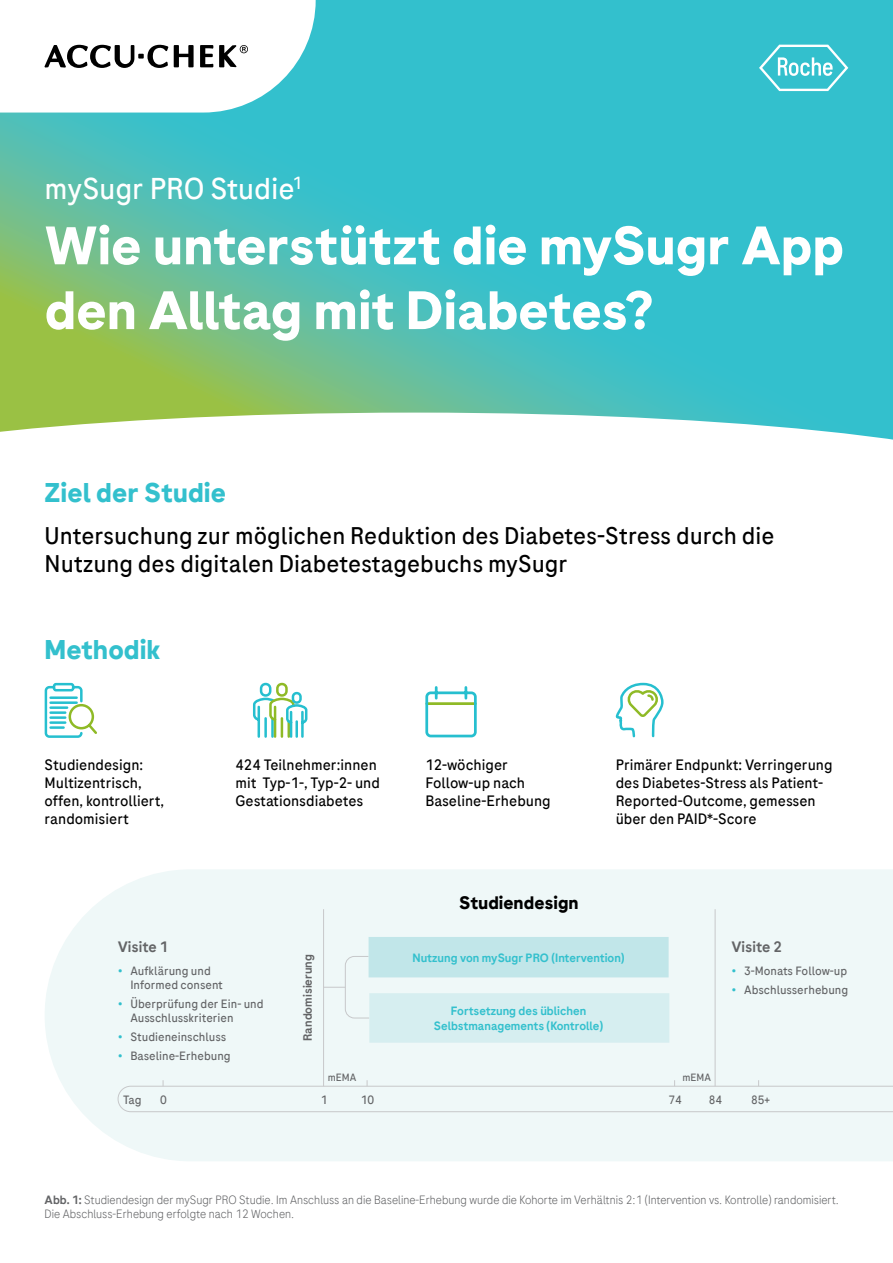
<style>
.page{position:relative;width:893px;height:1263px;background:#fff}
.page>*{position:absolute;margin:0;border:0;box-sizing:border-box;transform-origin:0 0}
.t1{font:700 54px/64.8px "Roche Sans";letter-spacing:-.005em;color:#fff}
.t2{font:30px "Roche Sans";letter-spacing:-.005em;color:#fff}
.t3{font:700 27px "Roche Sans";color:#33c0cd}
.t4{font:24px/28.8px "Roche Sans";color:#000}
.t5{font:700 18px "Roche Sans";color:#000}
.t6{font:15px/18px "Roche Sans";color:#000}
.t7{font:500 15px "Roche Sans";color:#636466}
.t8{font:300 12px/14.4px "Roche Sans";color:#636466}
.t9{font:12px/14.4px "Roche Sans";color:#636466}
.t10{font:500 12px/14.4px "Roche Sans";color:#33c0cd;text-align:center}
.t11{font:500 12px "Roche Sans";color:#636466}
.t12{font:10.5px "Roche Sans";color:#636466}
.s1{color:#33c0cd}
.s2{font-weight:500}
</style>
<div class="page">
<div style="left:45px;top:869px;width:848px;height:292px;background:#eff8f8"></div>
<svg style="left:0;top:0;width:893px;height:413px;background:#47bfb7"></svg>
<svg style="left:0;top:413px;width:893px;height:27px"></svg>
<hr style="left:323px;top:909px;width:1px;height:177px;background:#c7c8ca">
<svg style="left:117px;top:1080px;width:776px;height:32px"></svg>
<hr style="left:715px;top:909px;width:1px;height:177px;background:#c7c8ca">
<svg style="left:324px;top:937px;width:345px;height:106px"></svg>
<svg style="left:0;top:0;width:316px;height:113px"></svg>
<svg style="left:759px;top:45px;width:89px;height:46px"></svg>
<svg style="left:44px;top:682px;width:53px;height:56px"></svg>
<svg style="left:616px;top:682px;width:48px;height:56px"></svg>
<svg style="left:253px;top:682px;width:55px;height:56px"></svg>
<hr style="left:274px;top:707px;width:2px;height:30px;background:#8fba26">
<svg style="left:425px;top:686px;width:52px;height:52px"></svg>
<h2 class="t2" style="left:45px;top:170px;width:259px">mySugr PRO Studie<sup>1</sup></h2>
<h1 class="t1" style="left:45px;top:213px;width:801px">Wie unterstützt die mySugr App den Alltag mit Diabetes?</h1>
<h3 class="t3" style="left:45px;top:476px;width:183px">Ziel der Studie</h3>
<h3 class="t4" style="left:45px;top:521px;width:731px">Untersuchung zur möglichen Reduktion des Diabetes-Stress durch die<br>Nutzung des digitalen Diabetestagebuchs mySugr</h3>
<h3 class="t3" style="left:45px;top:632px;width:118px">Methodik</h3>
<p class="t6" style="left:45px;top:755px;width:121px">Studiendesign:<br>Multizentrisch, offen, kontrolliert, randomisiert</p>
<p class="t6" style="left:236px;top:755px;width:146px">424 Teilnehmer:innen mit Typ-1-, Typ-2- und<br>Gestationsdiabetes</p>
<p class="t6" style="left:425px;top:755px;width:127px">12-wöchiger<br>Follow-up nach<br>Baseline-Erhebung</p>
<p class="t6" style="left:616px;top:755px;width:218px">Primärer Endpunkt: Verringerung des Diabetes-Stress als Patient-<br>Reported-Outcome, gemessen über den PAID*-Score</p>
<p class="t5" style="left:459px;top:892px;width:121px">Studiendesign</p>
<p class="t7" style="left:118px;top:937px;width:52px">Visite 1</p>
<p class="t9" style="left:130px;top:963px;width:94px;text-indent:-13px"><span class="s1">•</span> Aufklärung und<br>Informed consent</p>
<p class="t9" style="left:130px;top:996px;width:135px;text-indent:-13px"><span class="s1">•</span> Überprüfung der Ein- und<br>Ausschlusskriterien</p>
<p class="t9" style="left:118px;top:1029px;width:110px"><span class="s1">•</span> Studieneinschluss</p>
<p class="t9" style="left:118px;top:1048px;width:115px"><span class="s1">•</span> Baseline-Erhebung</p>
<p class="t11" style="left:300px;top:1041px;width:88px;rotate:-90deg">Randomisierung</p>
<p class="t10" style="left:412px;top:950px;width:214px">Nutzung von mySugr PRO (Intervention)</p>
<p class="t10" style="left:434px;top:1004px;width:171px">Fortsetzung des üblichen<br>Selbstmanagements (Kontrolle)</p>
<p class="t12" style="left:328px;top:1071px;width:30px">mEMA</p>
<p class="t12" style="left:682px;top:1071px;width:30px">mEMA</p>
<p class="t7" style="left:731px;top:937px;width:52px">Visite 2</p>
<p class="t9" style="left:731px;top:963px;width:117px"><span class="s1">•</span> 3-Monats Follow-up</p>
<p class="t9" style="left:731px;top:982px;width:118px"><span class="s1">•</span> Abschlusserhebung</p>
<p class="t9" style="left:123px;top:1092px;width:20px">Tag</p>
<p class="t9" style="left:160px;top:1092px;width:8px">0</p>
<p class="t9" style="left:321px;top:1092px;width:8px">1</p>
<p class="t9" style="left:361px;top:1092px;width:15px">10</p>
<p class="t9" style="left:668px;top:1092px;width:15px">74</p>
<p class="t9" style="left:709px;top:1092px;width:15px">84</p>
<p class="t9" style="left:751px;top:1092px;width:20px">85+</p>
<p class="t8" style="left:45px;top:1192px;width:796px"><span class="s2">Abb. 1:</span> Studiendesign der mySugr PRO Studie. Im Anschluss an die Baseline-Erhebung wurde die Kohorte im Verhältnis 2:1 (Intervention vs. Kontrolle) randomisiert.<br>Die Abschluss-Erhebung erfolgte nach 12 Wochen.</p>
</div>
